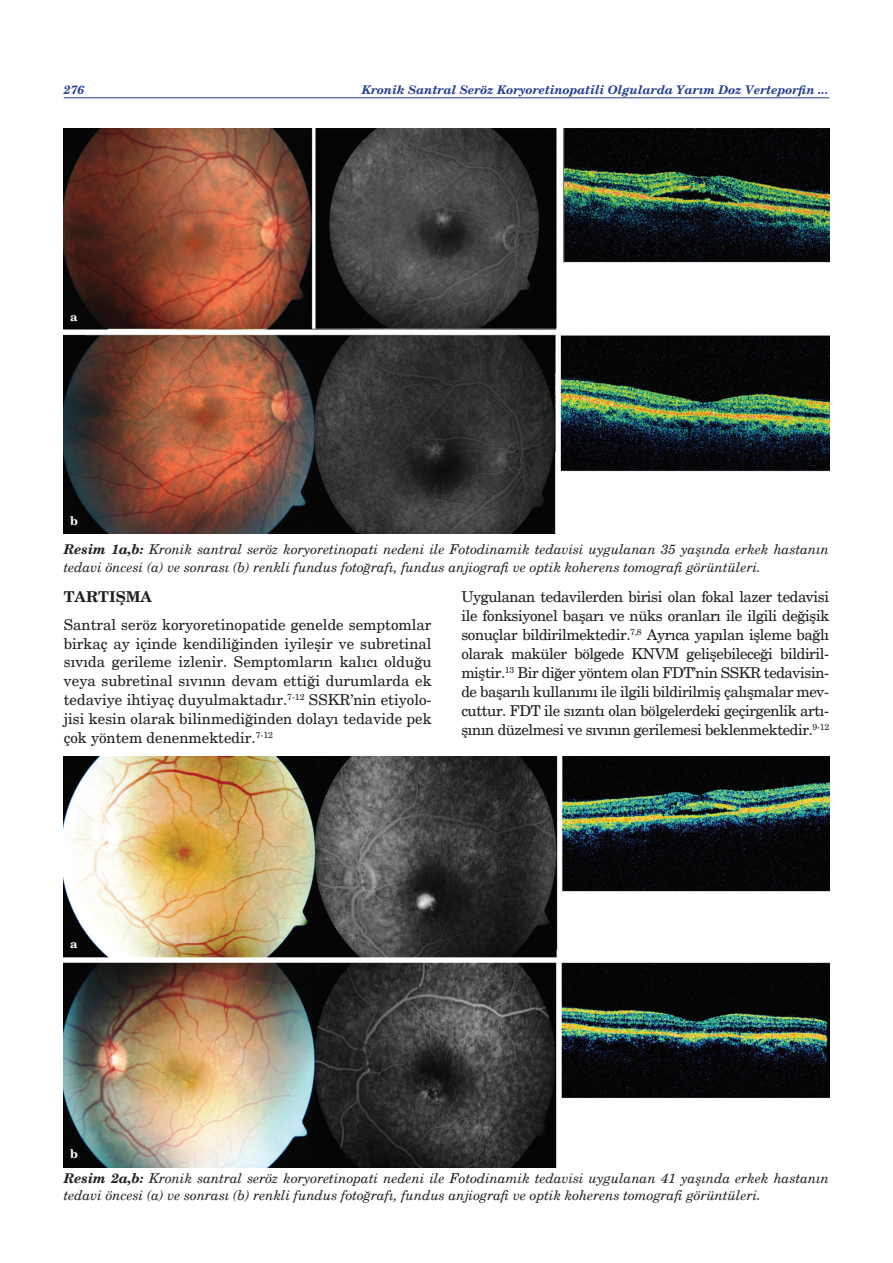
<style>
.page{position:relative;width:893px;height:1263px;background:#fff}
.page>*{position:absolute;margin:0;border:0;box-sizing:border-box;transform-origin:0 0}
.t1{font:15px/18.9px "New Century Schlbk";letter-spacing:-.015em;color:#231f20;text-align:justify}
.t2{font:700 15px "New Century Schlbk";color:#231f20}
.t3{font:italic 13.5px/17.2px "New Century Schlbk";color:#231f20}
.t4{font:italic 700 12px "New Century Schlbk";color:#253f8e}
.dipnotlar{font:700 12px "New Century Schlbk";color:#fff}
.s1{font-weight:700}
</style>
<div class="page">
<hr style="left:64px;top:97px;width:765px;height:1px;background:#253f8e">
<img style="left:64px;top:129px;width:765px;height:404px">
<img style="left:64px;top:757px;width:765px;height:411px">
<p class="t4" style="left:64px;top:82px;width:22px">276</p>
<p class="t4" style="left:362px;top:82px;width:469px">Kronik Santral Seröz Koryoretinopatili Olgularda Yarım Doz Verteporfin ...</p>
<p class="dipnotlar" style="left:70px;top:310px;width:9px">a</p>
<p class="dipnotlar" style="left:70px;top:513px;width:9px">b</p>
<p class="t3" style="left:64px;top:541px;width:767px"><span class="s1">Resim 1a,b:</span> Kronik santral seröz koryoretinopati nedeni ile Fotodinamik tedavisi uygulanan 35 yaşında erkek hastanın tedavi öncesi (a) ve sonrası (b) renkli fundus fotoğrafı, fundus anjiografi ve optik koherens tomografi görüntüleri.</p>
<p class="t2" style="left:64px;top:587px;width:90px">TARTIŞMA</p>
<p class="t1" style="left:64px;top:615px;width:369px">Santral seröz koryoretinopatide genelde semptomlar birkaç ay içinde kendiliğinden iyileşir ve subretinal sıvıda gerileme izlenir. Semptomların kalıcı olduğu veya subretinal sıvının devam ettiği durumlarda ek tedaviye ihtiyaç duyulmaktadır.<sup>7-12</sup> SSKR’nin etiyolo&shy;jisi kesin olarak bilinmediğinden dolayı tedavide pek çok yöntem denenmektedir.<sup>7-12</sup></p>
<p class="t1" style="left:461px;top:587px;width:369px">Uygulanan tedavilerden birisi olan fokal lazer tedavisi ile fonksiyonel başarı ve nüks oranları ile ilgili değişik sonuçlar bildirilmektedir.<sup>7,8</sup> Ayrıca yapılan işleme bağlı olarak maküler bölgede KNVM gelişebileceği bildiril&shy;miştir.<sup>13</sup> Bir diğer yöntem olan FDT’nin SSKR tedavisin&shy;de başarılı kullanımı ile ilgili bildirilmiş çalışmalar mev&shy;cuttur. FDT ile sızıntı olan bölgelerdeki geçirgenlik artı&shy;şının düzelmesi ve sıvının gerilemesi beklenmektedir.<sup>9-12</sup></p>
<p class="dipnotlar" style="left:70px;top:936px;width:9px">a</p>
<p class="dipnotlar" style="left:70px;top:1146px;width:9px">b</p>
<p class="t3" style="left:64px;top:1169px;width:767px"><span class="s1">Resim 2a,b:</span> Kronik santral seröz koryoretinopati nedeni ile Fotodinamik tedavisi uygulanan 41 yaşında erkek hastanın tedavi öncesi (a) ve sonrası (b) renkli fundus fotoğrafı, fundus anjiografi ve optik koherens tomografi görüntüleri.</p>
</div>
